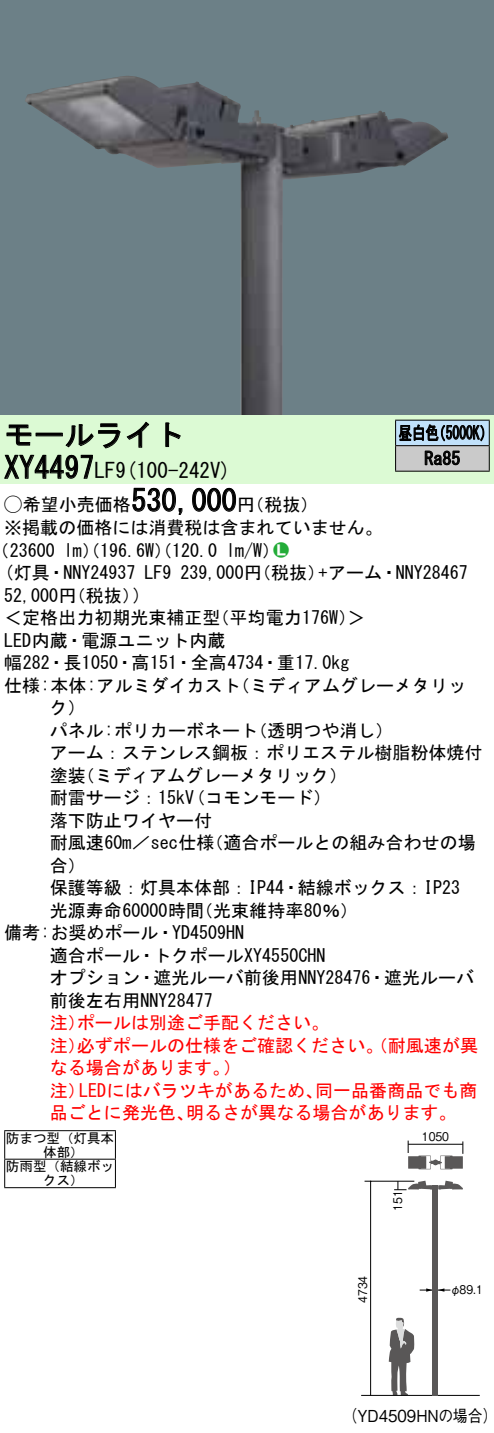
<style>
.page{position:relative;width:494px;height:1433px;background:#fff}
.page>*{position:absolute;margin:0;border:0;box-sizing:border-box;transform-origin:0 0}
.t1{font:30px "MS Gothic";color:#000}
.t2{font:21px "MS Gothic";color:#000}
.t3{font:18px/22.5px "MS Gothic";color:#000}
.t4{font:18px/22.5px "MS Gothic";color:#f00}
.t5{font:18px/25.5px "MS Gothic";color:#000;scale:.75 1}
.t6{font:18px "Ford Classification 1";color:#23ac38}
.t7{font:16.5px "Gothic BBB Pro Medium 90 pv RKSJ H";color:#000;scale:.9 1}
.t8{font:13.5px/14.1px "MS Gothic";color:#000;text-align:center}
.t9{font:12px "Gothic BBB Pro Medium 90 pv RKSJ H";color:#000;scale:.9 1}
.s1{font-family:"Ford Classification 1"}
.s2{color:#fff}
</style>
<div class="page">
<svg style="left:0;top:0;width:493px;height:415px;fill:#6c8087"></svg>
<img style="left:25px;top:76px;width:100px;height:34px">
<div style="left:0;top:415px;width:493px;height:68px;background:#dcfad4"></div>
<svg style="left:126px;top:421px;width:23px;height:27px"></svg>
<svg style="left:165px;top:422px;width:16px;height:25px"></svg>
<svg style="left:4px;top:423px;width:116px;height:56px"></svg>
<svg style="left:132px;top:488px;width:51px;height:27px"></svg>
<svg style="left:192px;top:488px;width:44px;height:24px"></svg>
<hr style="left:4px;top:1130px;width:112px;height:1px;background:#000">
<hr style="left:4px;top:1159px;width:112px;height:1px;background:#000">
<svg style="left:4px;top:1131px;width:1px;height:56px"></svg>
<svg style="left:115px;top:1131px;width:1px;height:56px"></svg>
<hr style="left:4px;top:1187px;width:112px;height:1px;background:#000">
<hr style="left:395px;top:420px;width:94px;height:1px;background:#000">
<hr style="left:395px;top:471px;width:94px;height:1px;background:#000">
<svg style="left:395px;top:421px;width:94px;height:50px"></svg>
<hr style="left:370px;top:1181px;width:1px;height:215px;background:#000">
<hr style="left:364px;top:1181px;width:50px;height:1px;background:#000">
<svg style="left:388px;top:1317px;width:26px;height:78px"></svg>
<hr style="left:419px;top:1290px;width:31px;height:1px;background:#000">
<svg style="left:438px;top:1288px;width:6px;height:4px"></svg>
<svg style="left:426px;top:1288px;width:6px;height:4px"></svg>
<hr style="left:361px;top:1395px;width:118px;height:1px;background:#000">
<svg style="left:394px;top:1181px;width:38px;height:9px"></svg>
<svg style="left:438px;top:1181px;width:24px;height:9px"></svg>
<svg style="left:407px;top:1141px;width:56px;height:28px"></svg>
<div style="left:432px;top:1185px;width:6px;height:210px;background:#595757"></div>
<h1 class="t1" style="left:4px;top:420px;width:182px">モールライト</h1>
<p class="t2" style="left:94px;top:460px;width:138px">LF (9 100-242 (V</p>
<h1 class="t1" style="left:4px;top:453px;width:91px">XY4497</h1>
<h1 class="t1" style="left:131px;top:486px;width:106px">530,000</h1>
<p class="t3" style="left:4px;top:494px;width:380px"><span class="s1">A</span>希望小売価格<br>※掲載の価格には消費税は含まれていません。</p>
<p class="t6" style="left:273px;top:541px;width:17px">2<span class="s2">7</span></p>
<p class="t3" style="left:237px;top:494px;width:82px">（円税抜(</p>
<p class="t3" style="left:226px;top:539px;width:55px">l m (W/</p>
<p class="t3" style="left:-8px;top:539px;width:64px">（23600</p>
<p class="t3" style="left:64px;top:539px;width:154px">lm）（196.6 ）（W 120.0</p>
<p class="t5" style="left:424px;top:420px;width:49px;text-indent:-26px">昼白色<br>Ra85</p>
<p class="t5" style="left:432px;top:420px;width:82px">（5000 (K</p>
<p class="t3" style="left:133px;top:561px;width:10px;text-indent:-129px">(灯具・NNY24937 (</p>
<p class="t3" style="left:144px;top:561px;width:28px">LF9</p>
<p class="t3" style="left:4px;top:584px;width:137px">52,000 （円税抜(</p>
<p class="t3" style="left:180px;top:561px;width:146px">239,000 （円税抜）</p>
<p class="t3" style="left:318px;top:561px;width:151px">+アーム・NNY28467</p>
<p class="t3" style="left:4px;top:606px;width:217px">＜定格出力初期光束補正型</p>
<p class="t3" style="left:4px;top:629px;width:223px">LED内蔵・電源ユニット内蔵</p>
<p class="t3" style="left:4px;top:651px;width:346px">幅282・長1050・高151・全高4734・重17.0kg</p>
<p class="t3" style="left:232px;top:674px;width:236px">（ミディアムグレーメタリッ</p>
<p class="t3" style="left:211px;top:606px;width:155px">（平均電力176 &lt;(W</p>
<p class="t3" style="left:50px;top:674px;width:192px;text-indent:-46px">仕様:本体:アルミダイカストク(</p>
<p class="t3" style="left:50px;top:719px;width:210px">パネル:ポリカーボネート</p>
<p class="t3" style="left:50px;top:741px;width:434px">アーム：ステンレス鋼板：ポリエステル樹脂粉体焼付</p>
<p class="t3" style="left:77px;top:764px;width:271px">（ミディアムグレーメタリック(</p>
<p class="t3" style="left:249px;top:719px;width:146px">（透明つや消し(</p>
<p class="t3" style="left:50px;top:764px;width:37px">塗装</p>
<p class="t3" style="left:50px;top:786px;width:146px">耐雷サージ：15kV</p>
<p class="t3" style="left:50px;top:809px;width:164px">落下防止ワイヤー付</p>
<p class="t3" style="left:187px;top:786px;width:145px">（コモンモード(</p>
<p class="t3" style="left:205px;top:831px;width:271px">（適合ポールとの組み合わせの場</p>
<p class="t3" style="left:50px;top:831px;width:166px">耐風速60 ／m sec仕様</p>
<p class="t3" style="left:50px;top:854px;width:37px">合(</p>
<p class="t3" style="left:50px;top:876px;width:411px">保護等級：灯具本体部：IP44・結線ボックス：IP23</p>
<p class="t3" style="left:195px;top:899px;width:164px">（光束維持率80％(</p>
<p class="t3" style="left:50px;top:899px;width:156px">光源寿命60000時間</p>
<p class="t3" style="left:4px;top:921px;width:241px">備考:お奨めポール・YD4509HN</p>
<p class="t3" style="left:50px;top:944px;width:277px">適合ポール・トクポールXY4550CHN</p>
<p class="t3" style="left:50px;top:966px;width:425px">オプション・遮光ルーバ前後用NNY28476・遮光ルーバ</p>
<p class="t3" style="left:50px;top:989px;width:164px">前後左右用NNY28477</p>
<p class="t4" style="left:77px;top:1011px;width:253px">ポールは別途ご手配ください。</p>
<p class="t4" style="left:77px;top:1011px;width:402px;text-indent:-27px">注）<br>必ずポールの仕様をご確認ください。（耐風速が異</p>
<p class="t4" style="left:50px;top:1034px;width:37px">注）</p>
<p class="t4" style="left:50px;top:1056px;width:181px">なる場合があります。</p>
<p class="t4" style="left:223px;top:1056px;width:19px">(</p>
<p class="t4" style="left:79px;top:1079px;width:245px">LEDにはバラツキがあるため、</p>
<p class="t4" style="left:315px;top:1079px;width:163px">同一品番商品でも商</p>
<p class="t4" style="left:50px;top:1079px;width:37px">注）</p>
<p class="t4" style="left:50px;top:1101px;width:145px">品ごとに発光色、</p>
<p class="t8" style="left:6px;top:1131px;width:110px">防まつ型（灯具本体部(<br>防雨型（結線ボックス(</p>
<p class="t4" style="left:186px;top:1101px;width:272px">明るさが異なる場合があります。</p>
<p class="t9" style="left:421px;top:1127px;width:32px">1050</p>
<p class="t9" style="left:388px;top:1211px;width:24px;rotate:-90deg">151</p>
<p class="t9" style="left:353px;top:1303px;width:32px;rotate:-90deg">4734</p>
<p class="t9" style="left:450px;top:1279px;width:38px">φ89.1</p>
<p class="t7" style="left:342px;top:1402px;width:174px">（YD4509HNの場合(</p>
</div>
